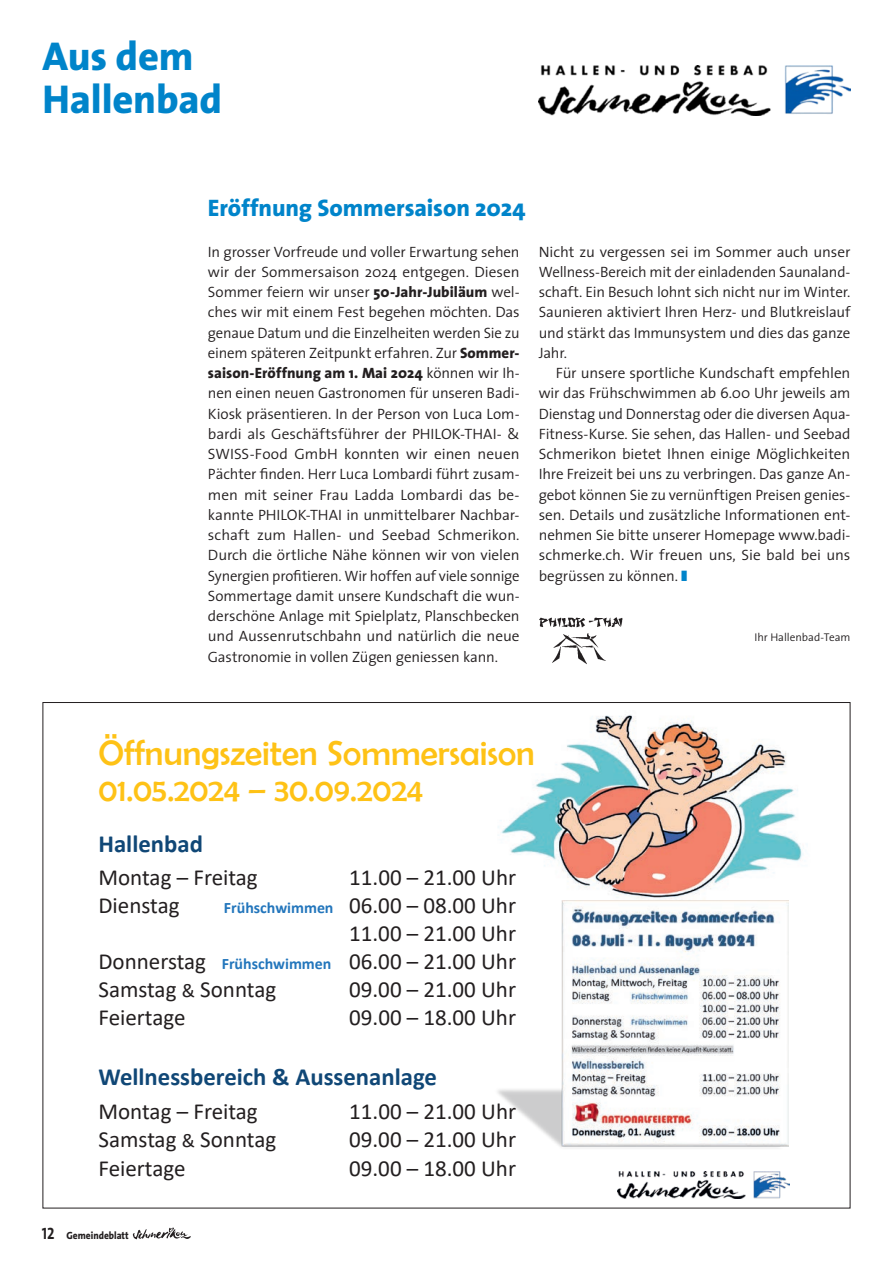
<style>
.page{position:relative;width:893px;height:1263px;background:#fff}
.page>*{position:absolute;margin:0;border:0;box-sizing:border-box;transform-origin:0 0}
.t1{font:800 40.5px/43.5px "The Sans";letter-spacing:-.005em;color:#0084ca}
.t2{font:35.4px "Berlin Sans FB";color:#fec216}
.t3{font:31.8px "Berlin Sans FB";color:#fec216}
.t4{font:700 24.75px "Calibri";color:#104776}
.t5{font:800 24px "The Sans";letter-spacing:-.005em;color:#0084ca}
.t6{font:23.1px "Calibri";color:#231f20}
.t7{font:300 15px/20.2px "The Sans";letter-spacing:-.01em;color:#231f20;text-align:justify}
.t8{font:300 11.25px "The Sans";color:#231f20}
.t9{font:800 10.5px "The Sans";color:#231f20;scale:.9 1}
.s1{font-weight:800}
.s2{color:#0084ca}
.s3{font-weight:700;font-size:15.9px;color:#2376bc}
.s4{font-size:19.5px}
.s5{font-family:"The Sans Bold Caps";font-weight:400;font-size:16.5px}
</style>
<div class="page">
<svg style="left:133px;top:1227px;width:58px;height:12px"></svg>
<img style="left:539px;top:617px;width:84px;height:48px">
<img style="left:539px;top:65px;width:311px;height:51px">
<img style="left:498px;top:715px;width:305px;height:230px">
<img style="left:618px;top:1171px;width:172px;height:28px">
<img style="left:497px;top:901px;width:291px;height:246px">
<h1 class="t1" style="left:43px;top:33px;width:181px">Aus dem<br>Hallenbad</h1>
<h3 class="t5" style="left:208px;top:188px;width:319px">Eröffnung Sommersaison 2024</h3>
<p class="t7" style="left:208px;top:241px;width:313px">In grosser Vorfreude und voller Erwartung sehen wir der Sommersaison 2024 entgegen. Diesen Sommer feiern wir unser <span class="s1">50-Jahr-Jubiläum</span> wel&shy;ches wir mit einem Fest begehen möchten. Das genaue Datum und die Einzelheiten werden Sie zu einem späteren Zeitpunkt erfahren. Zur <span class="s1">Sommer&shy;saison-Eröffnung am 1. Mai 2024</span> können wir Ih&shy;nen einen neuen Gastronomen für unseren Badi-Kiosk präsentieren. In der Person von Luca Lom&shy;bardi als Geschäftsführer der PHILOK-THAI- &amp; SWISS-Food GmbH konnten wir einen neuen Pächter finden. Herr Luca Lombardi führt zusam&shy;men mit seiner Frau Ladda Lombardi das be&shy;kannte PHILOK-THAI in unmittelbarer Nachbar&shy;schaft zum Hallen- und Seebad Schmerikon.<br>Durch die örtliche Nähe können wir von vielen Synergien profitieren. Wir hoffen auf viele sonnige Sommertage damit unsere Kundschaft die wun&shy;derschöne Anlage mit Spielplatz, Planschbecken und Aussenrutschbahn und natürlich die neue Gastronomie in vollen Zügen geniessen kann.</p>
<p class="t7" style="left:539px;top:241px;width:313px">Nicht zu vergessen sei im Sommer auch unser Wellness-Bereich mit der einladenden Saunaland&shy;schaft. Ein Besuch lohnt sich nicht nur im Winter.<br>Saunieren aktiviert Ihren Herz- und Blutkreislauf und stärkt das Immunsystem und dies das ganze Jahr.</p>
<p class="t7" style="left:539px;top:362px;width:313px;text-indent:17px">Für unsere sportliche Kundschaft empfehlen wir das Frühschwimmen ab 6.00 Uhr jeweils am Dienstag und Donnerstag oder die diversen Aqua-Fitness-Kurse. Sie sehen, das Hallen- und Seebad Schmerikon bietet Ihnen einige Möglichkeiten Ihre Freizeit bei uns zu verbringen. Das ganze An&shy;gebot können Sie zu vernünftigen Preisen genies&shy;sen. Details und zusätzliche Informationen ent&shy;nehmen Sie bitte unserer Homepage www.badi&shy;schmerke.ch. Wir freuen uns, Sie bald bei uns begrüssen zu können. <span class="s2">❚</span></p>
<p class="t8" style="left:755px;top:628px;width:97px">Ihr Hallenbad-Team</p>
<h2 class="t2" style="left:98px;top:733px;width:438px">Öffnungszeiten Sommersaison</h2>
<h3 class="t3" style="left:98px;top:772px;width:326px">01.05.2024 – 30.09.2024</h3>
<h3 class="t4" style="left:98px;top:826px;width:106px">Hallenbad</h3>
<h3 class="t6" style="left:98px;top:861px;width:161px">Montag – Freitag</h3>
<h3 class="t6" style="left:349px;top:861px;width:168px">11.00 – 21.00 Uhr</h3>
<h3 class="t6" style="left:98px;top:889px;width:83px">Dienstag</h3>
<h3 class="t6" style="left:224px;top:889px;width:294px"><span class="s3">Frühschwimmen</span> 06.00 – 08.00 Uhr</h3>
<h3 class="t6" style="left:349px;top:917px;width:168px">11.00 – 21.00 Uhr</h3>
<h3 class="t6" style="left:98px;top:945px;width:419px">Donnerstag <span class="s3">Frühschwimmen</span> 06.00 – 21.00 Uhr</h3>
<h3 class="t6" style="left:98px;top:973px;width:179px">Samstag <span class="s4">&amp;</span> Sonntag</h3>
<h3 class="t6" style="left:349px;top:973px;width:168px">09.00 – 21.00 Uhr</h3>
<h3 class="t6" style="left:98px;top:1002px;width:89px">Feiertage</h3>
<h3 class="t6" style="left:349px;top:1002px;width:168px">09.00 – 18.00 Uhr</h3>
<h3 class="t4" style="left:98px;top:1060px;width:340px">Wellnessbereich &amp; Aussenanlage</h3>
<h3 class="t6" style="left:98px;top:1096px;width:161px">Montag – Freitag</h3>
<h3 class="t6" style="left:349px;top:1096px;width:168px">11.00 – 21.00 Uhr</h3>
<h3 class="t6" style="left:98px;top:1124px;width:179px">Samstag <span class="s4">&amp;</span> Sonntag</h3>
<h3 class="t6" style="left:349px;top:1124px;width:168px">09.00 – 21.00 Uhr</h3>
<h3 class="t6" style="left:98px;top:1152px;width:89px">Feiertage</h3>
<h3 class="t6" style="left:349px;top:1152px;width:168px">09.00 – 18.00 Uhr</h3>
<p class="t9" style="left:42px;top:1226px;width:98px"><span class="s5">12</span> Gemeindeblatt</p>
</div>
